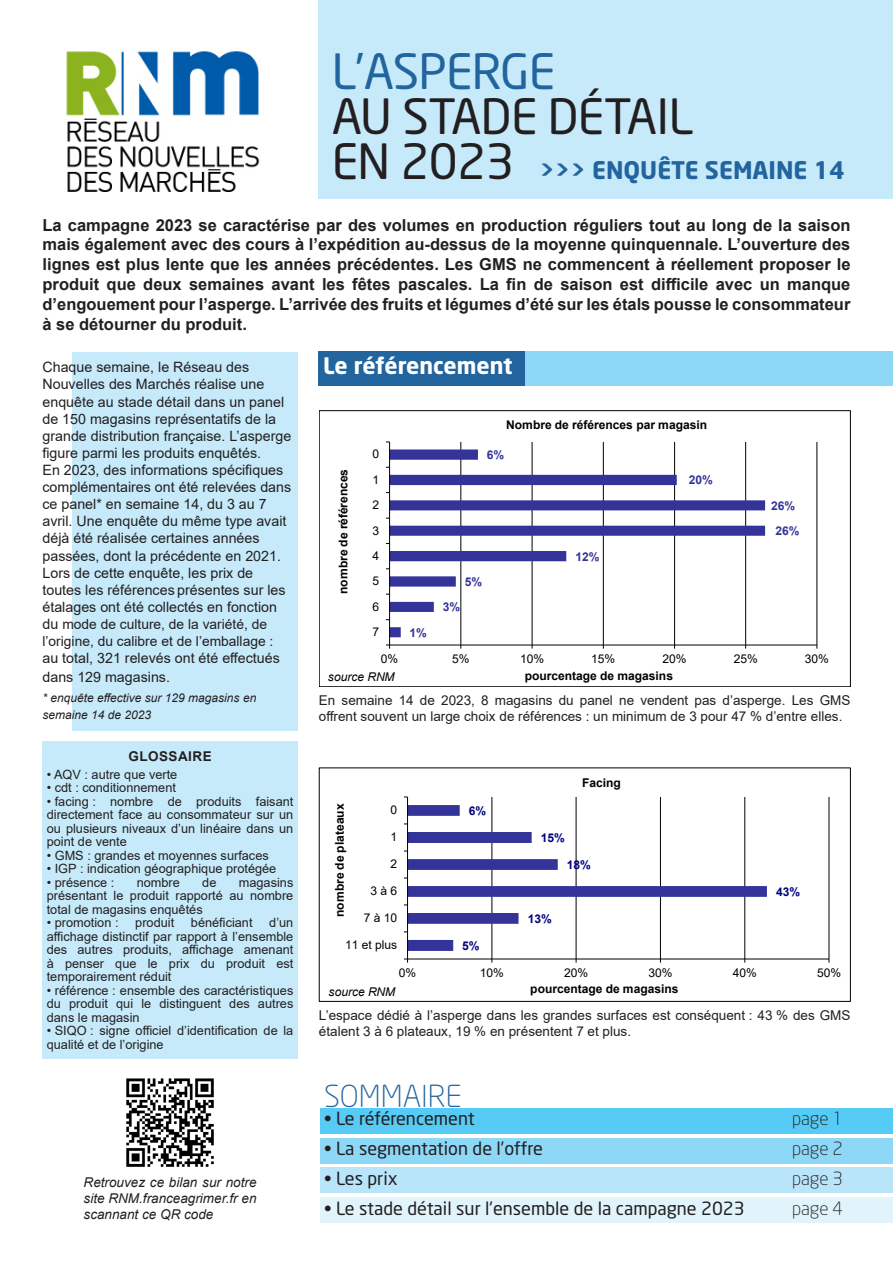
<style>
.page{position:relative;width:893px;height:1263px;background:#fff}
.page>*{position:absolute;margin:0;border:0;box-sizing:border-box;transform-origin:0 0}
.t1{font:48px "Neo Sans";letter-spacing:-.015em;color:#231f20}
.t2{font:48px "Neo Sans";letter-spacing:-.015em;color:#22649e}
.t3{font:300 30px "Neo Sans";color:#22649e}
.t4{font:700 24px "Neo Sans";color:#22649e}
.t5{font:700 22.5px "Neo Sans";letter-spacing:-.01em;color:#fff}
.t6{font:18px "Neo Sans";color:#231f20}
.t7{font:300 18px "Neo Sans";color:#231f20}
.te_____11{font:700 16.5px/19.8px "Arial";color:#231f20;text-align:justify}
.chapeau_texte{font:14.25px/17.1px "Arial";color:#231f20}
.chapeau_texte-2{font:13.8px/17.1px "Arial";color:#231f20}
.te_____9{font:13.5px/16.2px "Arial";color:#231f20}
.graph_commentaire_ju{font:italic 13.5px/16.2px "Arial";color:#231f20;text-align:justify}
.ti_____9{font:700 13.5px "Arial";letter-spacing:.035em;color:#231f20}
.te_____9-2{font:12.75px/13.5px "Arial";color:#231f20;text-align:justify}
.t8{font:700 12px "Arial";color:#000}
.t9{font:12px/25.3px "Arial";letter-spacing:-.005em;color:#000;text-align:justify}
.chapeau_texte-3{font:italic 12px/16.2px "Arial";color:#231f20}
.t10{font:700 12px/25.3px "Arial";letter-spacing:-.005em;color:#339;text-align:center}
.t11{font:italic 12px "Arial";letter-spacing:-.005em;color:#000}
.t12{font:700 12px "Arial";letter-spacing:-.005em;color:#000080}
.s1{font-weight:400;font-size:48px;color:#231f20}
.s2{font-size:14.25px}
</style>
<div class="page">
<div style="left:319px;top:352px;width:574px;height:34px;background:#22649e"></div>
<div style="left:526px;top:352px;width:367px;height:34px;background:#8dd7f7"></div>
<div style="left:319px;top:0;width:574px;height:198px;background:#c6eafa"></div>
<div style="left:72px;top:352px;width:226px;height:378px;background:#c6eafa"></div>
<img style="left:66px;top:51px;width:194px;height:141px">
<div style="left:320px;top:1138px;width:573px;height:25px;background:#8dd7f7"></div>
<div style="left:320px;top:1167px;width:573px;height:26px;background:#b9e5fa"></div>
<div style="left:320px;top:1197px;width:573px;height:25px;background:#e1f4fc"></div>
<div style="left:320px;top:1108px;width:573px;height:26px;background:#56cbf5"></div>
<div style="left:43px;top:741px;width:255px;height:318px;background:#c6eafa"></div>
<img style="left:126px;top:1078px;width:88px;height:89px">
<hr style="left:461px;top:442px;width:1px;height:203px;background:#000">
<hr style="left:532px;top:442px;width:1px;height:203px;background:#000">
<hr style="left:603px;top:442px;width:1px;height:203px;background:#000">
<hr style="left:674px;top:442px;width:1px;height:203px;background:#000">
<hr style="left:745px;top:442px;width:1px;height:203px;background:#000">
<hr style="left:817px;top:442px;width:1px;height:203px;background:#000">
<svg style="left:390px;top:449px;width:375px;height:188px"></svg>
<hr style="left:390px;top:645px;width:427px;height:1px;background:#000">
<hr style="left:389px;top:442px;width:1px;height:203px;background:#000">
<div style="left:319px;top:410px;width:531px;height:277px;border:1px solid #000"></div>
<hr style="left:492px;top:797px;width:1px;height:162px;background:#000">
<hr style="left:576px;top:797px;width:1px;height:162px;background:#000">
<hr style="left:660px;top:797px;width:1px;height:162px;background:#000">
<hr style="left:744px;top:797px;width:1px;height:162px;background:#000">
<hr style="left:829px;top:797px;width:1px;height:162px;background:#000">
<svg style="left:408px;top:805px;width:359px;height:146px"></svg>
<hr style="left:408px;top:959px;width:421px;height:1px;background:#000">
<hr style="left:407px;top:797px;width:1px;height:162px;background:#000">
<p class="t2" style="left:332px;top:42px;width:225px">L’ASPERGE</p>
<p class="t1" style="left:332px;top:87px;width:363px">AU STADE DÉTAIL</p>
<p class="t4" style="left:332px;top:154px;width:515px"><span class="s1">EN 2023</span> &gt;&gt;&gt; ENQUÊTE SEMAINE 14</p>
<p class="te_____11" style="left:43px;top:215px;width:809px">La campagne 2023 se caractérise par des volumes en production réguliers tout au long de la saison mais également avec des cours à l’expédition au-dessus de la moyenne quinquennale. L’ouverture des lignes est plus lente que les années précédentes. Les GMS ne commencent à réellement proposer le produit que deux semaines avant les fêtes pascales. La fin de saison est difficile avec un manque d’engouement pour l’asperge. L’arrivée des fruits et légumes d’été sur les étals pousse le consommateur à se détourner du produit.</p>
<p class="chapeau_texte" style="left:43px;top:359px;width:250px">Chaque semaine, le Réseau des Nouvelles des Marchés réalise une enquête au stade détail dans un panel de 150 magasins représentatifs de la grande distribution française. L’asperge figure parmi les produits enquêtés.</p>
<p class="chapeau_texte" style="left:43px;top:461px;width:250px">En 2023, des informations spécifiques complémentaires ont été relevées dans ce panel* en semaine 14, du 3 au 7 avril. Une enquête du même type avait déjà été réalisée certaines années passées, dont la précédente en 2021.</p>
<p class="chapeau_texte" style="left:43px;top:564px;width:245px">Lors de cette enquête, les prix de toutes les références présentes sur les étalages ont été collectés en fonction</p>
<p class="chapeau_texte-2" style="left:43px;top:615px;width:232px"><span class="s2">du</span> mode de culture, de la variété, de l’origine, du calibre et de l’emballage :</p>
<p class="chapeau_texte" style="left:43px;top:648px;width:239px;line-height:18.9px">au total, 321 relevés ont été effectués dans 129 magasins.</p>
<p class="chapeau_texte-3" style="left:43px;top:690px;width:215px">* enquête effective sur 129 magasins en semaine 14 de 2023</p>
<p class="ti_____9" style="left:128px;top:747px;width:85px">GLOSSAIRE</p>
<p class="te_____9-2" style="left:47px;top:767px;width:132px">• AQV : autre que verte</p>
<p class="te_____9-2" style="left:47px;top:781px;width:131px">• cdt : conditionnement</p>
<p class="te_____9-2" style="left:47px;top:794px;width:248px">• facing : nombre de produits faisant directement face au consommateur sur un ou plusieurs niveaux d’un linéaire dans un point de vente</p>
<p class="te_____9-2" style="left:47px;top:848px;width:224px">• GMS : grandes et moyennes surfaces</p>
<p class="te_____9-2" style="left:47px;top:862px;width:231px">• IGP : indication géographique protégée</p>
<p class="te_____9-2" style="left:47px;top:875px;width:69px">• présence :</p>
<p class="te_____9-2" style="left:137px;top:875px;width:45px">nombre</p>
<p class="te_____9-2" style="left:202px;top:875px;width:16px">de</p>
<p class="te_____9-2" style="left:47px;top:875px;width:248px;text-indent:192px">magasins présentant le produit rapporté au nombre total de magasins enquêtés</p>
<p class="te_____9-2" style="left:47px;top:916px;width:73px">• promotion :</p>
<p class="te_____9-2" style="left:135px;top:916px;width:40px">produit</p>
<p class="te_____9-2" style="left:191px;top:916px;width:63px">bénéficiant</p>
<p class="te_____9-2" style="left:47px;top:916px;width:248px;text-indent:223px">d’un affichage distinctif par rapport à l’ensemble des autres produits, affichage amenant à penser que le prix du produit est temporairement réduit</p>
<p class="te_____9-2" style="left:47px;top:983px;width:248px">• référence : ensemble des caractéristiques du produit qui le distinguent des autres dans le magasin</p>
<p class="te_____9-2" style="left:47px;top:1024px;width:248px">• SIQO : signe officiel d’identification de la qualité et de l’origine</p>
<p class="graph_commentaire_ju" style="left:84px;top:1174px;width:174px">Retrouvez ce bilan sur notre site RNM.franceagrimer.fr en scannant ce QR code</p>
<p class="t5" style="left:323px;top:352px;width:191px">Le référencement</p>
<p class="t8" style="left:335px;top:594px;width:127px;rotate:-90deg">nombre de références</p>
<p class="t9" style="left:373px;top:441px;width:8px">0<br>1<br>2<br>3<br>4<br>5<br>6<br>7</p>
<p class="t8" style="left:506px;top:416px;width:202px">Nombre de références par magasin</p>
<p class="t10" style="left:487px;top:442px;width:19px">6%</p>
<p class="t10" style="left:689px;top:468px;width:26px">20%</p>
<p class="t10" style="left:410px;top:620px;width:19px">1%</p>
<p class="t10" style="left:465px;top:569px;width:19px">5%</p>
<p class="t10" style="left:443px;top:595px;width:19px">3%</p>
<p class="t10" style="left:575px;top:544px;width:26px">12%</p>
<p class="t10" style="left:771px;top:493px;width:30px">26%<br>26%</p>
<p class="t9" style="left:381px;top:646px;width:19px">0%</p>
<p class="t9" style="left:452px;top:646px;width:19px">5%</p>
<p class="t9" style="left:520px;top:646px;width:26px">10%</p>
<p class="t9" style="left:591px;top:646px;width:26px">15%</p>
<p class="t9" style="left:662px;top:646px;width:26px">20%</p>
<p class="t9" style="left:734px;top:646px;width:26px">25%</p>
<p class="t9" style="left:805px;top:646px;width:26px">30%</p>
<p class="t11" style="left:328px;top:669px;width:68px">source RNM</p>
<p class="t8" style="left:525px;top:667px;width:150px">pourcentage de magasins</p>
<p class="te_____9" style="left:319px;top:692px;width:533px">En semaine 14 de 2023, 8 magasins du panel ne vendent pas d’asperge. Les GMS offrent souvent un large choix de références : un minimum de 3 pour 47 % d’entre elles.</p>
<p class="t8" style="left:331px;top:917px;width:115px;rotate:-90deg">nombre de plateaux</p>
<p class="t9" style="left:391px;top:797px;width:8px">0</p>
<p class="t9" style="left:391px;top:824px;width:8px">1</p>
<p class="t9" style="left:391px;top:851px;width:8px">2</p>
<p class="t9" style="left:370px;top:878px;width:28px">3 à 6</p>
<p class="t9" style="left:364px;top:905px;width:35px">7 à 10</p>
<p class="t9" style="left:345px;top:932px;width:54px">11 et plus</p>
<p class="t12" style="left:469px;top:802px;width:19px">6%</p>
<p class="t12" style="left:462px;top:937px;width:19px">5%</p>
<p class="t12" style="left:541px;top:829px;width:26px">15%</p>
<p class="t8" style="left:582px;top:774px;width:40px">Facing</p>
<p class="t12" style="left:567px;top:856px;width:26px">18%</p>
<p class="t12" style="left:528px;top:910px;width:26px">13%</p>
<p class="t12" style="left:776px;top:883px;width:26px">43%</p>
<p class="t9" style="left:399px;top:960px;width:19px">0%</p>
<p class="t9" style="left:480px;top:960px;width:26px">10%</p>
<p class="t9" style="left:564px;top:960px;width:26px">20%</p>
<p class="t9" style="left:648px;top:960px;width:26px">30%</p>
<p class="t9" style="left:733px;top:960px;width:26px">40%</p>
<p class="t9" style="left:817px;top:960px;width:26px">50%</p>
<p class="t11" style="left:329px;top:984px;width:68px">source RNM</p>
<p class="t8" style="left:530px;top:980px;width:150px">pourcentage de magasins</p>
<p class="te_____9" style="left:319px;top:1007px;width:533px">L’espace dédié à l’asperge dans les grandes surfaces est conséquent : 43 % des GMS étalent 3 à 6 plateaux, 19 % en présentent 7 et plus.</p>
<p class="t3" style="left:324px;top:1078px;width:139px">SOMMAIRE</p>
<p class="t6" style="left:324px;top:1107px;width:152px">• Le référencement</p>
<p class="t7" style="left:792px;top:1107px;width:52px">page 1</p>
<p class="t6" style="left:324px;top:1137px;width:220px">• La segmentation de l’offre</p>
<p class="t7" style="left:792px;top:1137px;width:52px">page 2</p>
<p class="t6" style="left:324px;top:1167px;width:75px">• Les prix</p>
<p class="t7" style="left:792px;top:1167px;width:52px">page 3</p>
<p class="t6" style="left:324px;top:1197px;width:422px">• Le stade détail sur l’ensemble de la campagne 2023</p>
<p class="t7" style="left:792px;top:1197px;width:52px">page 4</p>
</div>
